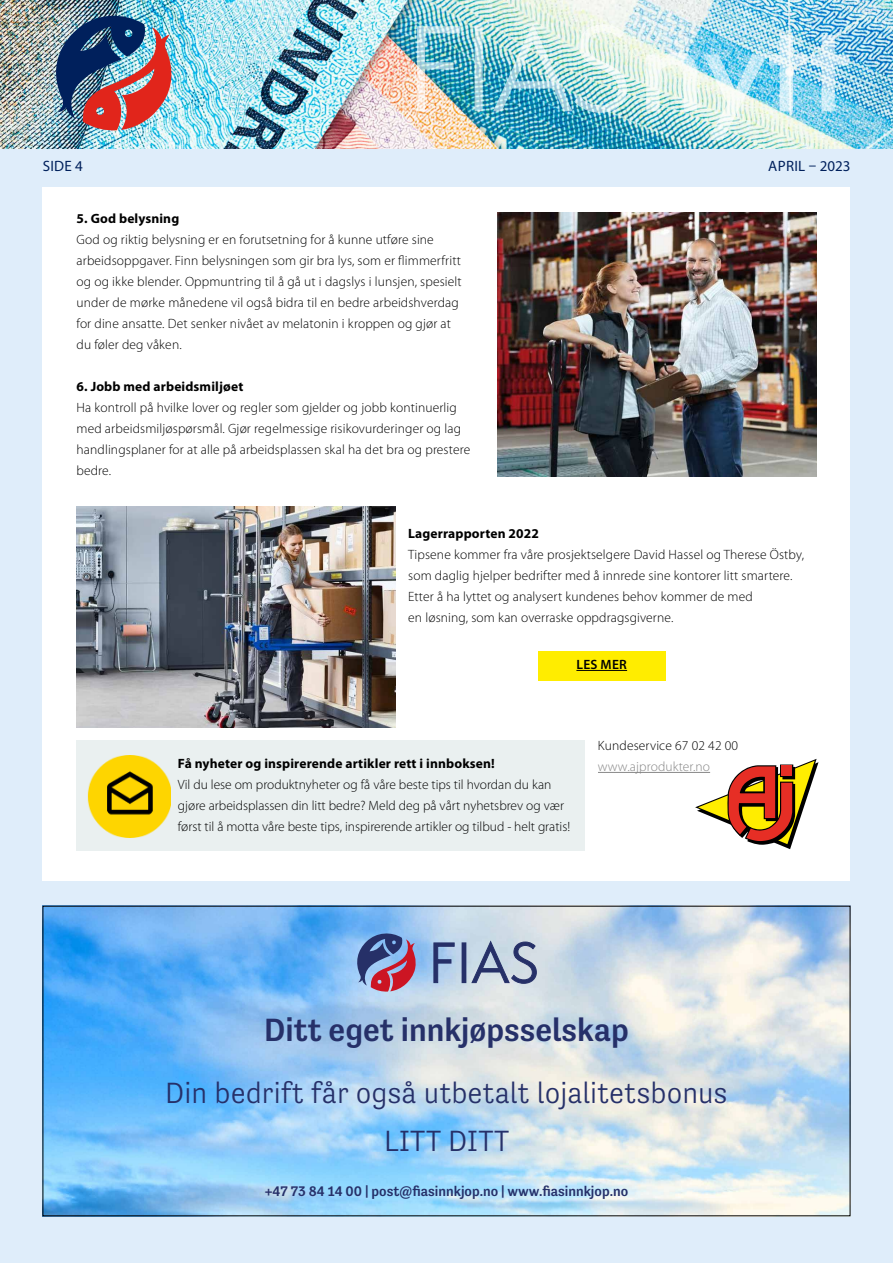
<style>
.page{position:relative;width:893px;height:1263px;background:#dfedfa}
.page>*{position:absolute;margin:0;border:0;box-sizing:border-box;transform-origin:0 0}
.t1{font:500 33px "Tenso";color:#263069}
.t2{font:300 30px/48px "Tenso";color:#263069;text-align:center}
.t3{font:15px "Myriad Pro";letter-spacing:.02em;color:#00205c}
.t4{font:500 14.25px "Tenso";color:#263069}
.t5{font:300 13.5px/21px "Myriad Pro";letter-spacing:.01em;color:#000}
.t6{font:700 13.5px "Myriad Pro";letter-spacing:.01em;color:#000}
.t7{font:300 13.5px "Myriad Pro";letter-spacing:.01em;color:#878787}
.t8{font:600 13.5px "Myriad Pro";letter-spacing:.02em;color:#000}
</style>
<div class="page">
<img style="left:0;top:0;width:893px;height:149px">
<img style="left:417px;top:24px;width:432px;height:116px">
<img style="left:50px;top:11px;width:124px;height:120px">
<div style="left:43px;top:187px;width:807px;height:693px;background:#fff"></div>
<div style="left:77px;top:740px;width:508px;height:110px;background:#eaf0f0"></div>
<img style="left:497px;top:213px;width:319px;height:263px">
<img style="left:77px;top:506px;width:318px;height:221px">
<div style="left:538px;top:651px;width:127px;height:29px;background:#ffed00"></div>
<hr style="left:576px;top:670px;width:51px;height:1px;background:#000">
<img style="left:88px;top:755px;width:83px;height:83px">
<svg style="left:695px;top:759px;width:123px;height:90px"></svg>
<hr style="left:598px;top:772px;width:112px;height:1px;background:#878787">
<img style="left:45px;top:908px;width:803px;height:306px">
<svg style="left:354px;top:931px;width:63px;height:61px;background:#87759e"></svg>
<svg style="left:433px;top:942px;width:22px;height:41px"></svg>
<div style="left:462px;top:942px;width:4px;height:41px;border:1px solid #263068"></div>
<svg style="left:471px;top:940px;width:66px;height:44px;background:#9eaac1"></svg>
<p class="t3" style="left:43px;top:156px;width:42px">SIDE 4</p>
<p class="t3" style="left:768px;top:156px;width:84px">APRIL – 2023</p>
<p class="t6" style="left:77px;top:209px;width:104px">5. God belysning</p>
<p class="t5" style="left:77px;top:229px;width:387px">God og riktig belysning er en forutsetning for å kunne utføre sine arbeidsoppgaver. Finn belysningen som gir bra lys, som er flimmerfritt og og ikke blender. Oppmuntring til å gå ut i dagslys i lunsjen, spesielt under de mørke månedene vil også bidra til en bedre arbeidshverdag for dine ansatte. Det senker nivået av melatonin i kroppen og gjør at du føler deg våken.</p>
<p class="t6" style="left:77px;top:377px;width:168px">6. Jobb med arbeidsmiljøet</p>
<p class="t5" style="left:77px;top:397px;width:395px">Ha kontroll på hvilke lover og regler som gjelder og jobb kontinuerlig med arbeidsmiljøspørsmål. Gjør regelmessige risikovurderinger og lag handlingsplaner for at alle på arbeidsplassen skal ha det bra og prestere bedre.</p>
<p class="t6" style="left:408px;top:524px;width:132px">Lagerrapporten 2022</p>
<p class="t5" style="left:408px;top:544px;width:397px">Tipsene kommer fra våre prosjektselgere David Hassel og Therese Östby, som daglig hjelper bedrifter med å innrede sine kontorer litt smartere.<br>Etter å ha lyttet og analysert kundenes behov kommer de med<br>en løsning, som kan overraske oppdragsgiverne.</p>
<p class="t8" style="left:576px;top:656px;width:52px">LES MER</p>
<p class="t6" style="left:178px;top:754px;width:318px">Få nyheter og inspirerende artikler rett i innboksen!</p>
<p class="t5" style="left:178px;top:773px;width:394px">Vil du lese om produktnyheter og få våre beste tips til hvordan du kan gjøre arbeidsplassen din litt bedre? Meld deg på vårt nyhetsbrev og vær først til å motta våre beste tips, inspirerende artikler og tilbud - helt gratis!</p>
<p class="t5" style="left:598px;top:735px;width:142px">Kundeservice 67 02 42 00</p>
<p class="t7" style="left:598px;top:758px;width:114px">www.ajprodukter.no</p>
<h1 class="t1" style="left:264px;top:1011px;width:366px">Ditt eget innkjøpsselskap</h1>
<h2 class="t2" style="left:165px;top:1068px;width:564px">Din bedrift får også utbetalt lojalitetsbonus<br>LITT DITT</h2>
<p class="t4" style="left:265px;top:1183px;width:365px">+47 73 84 14 00 | post@fiasinnkjop.no | www.fiasinnkjop.no</p>
</div>
